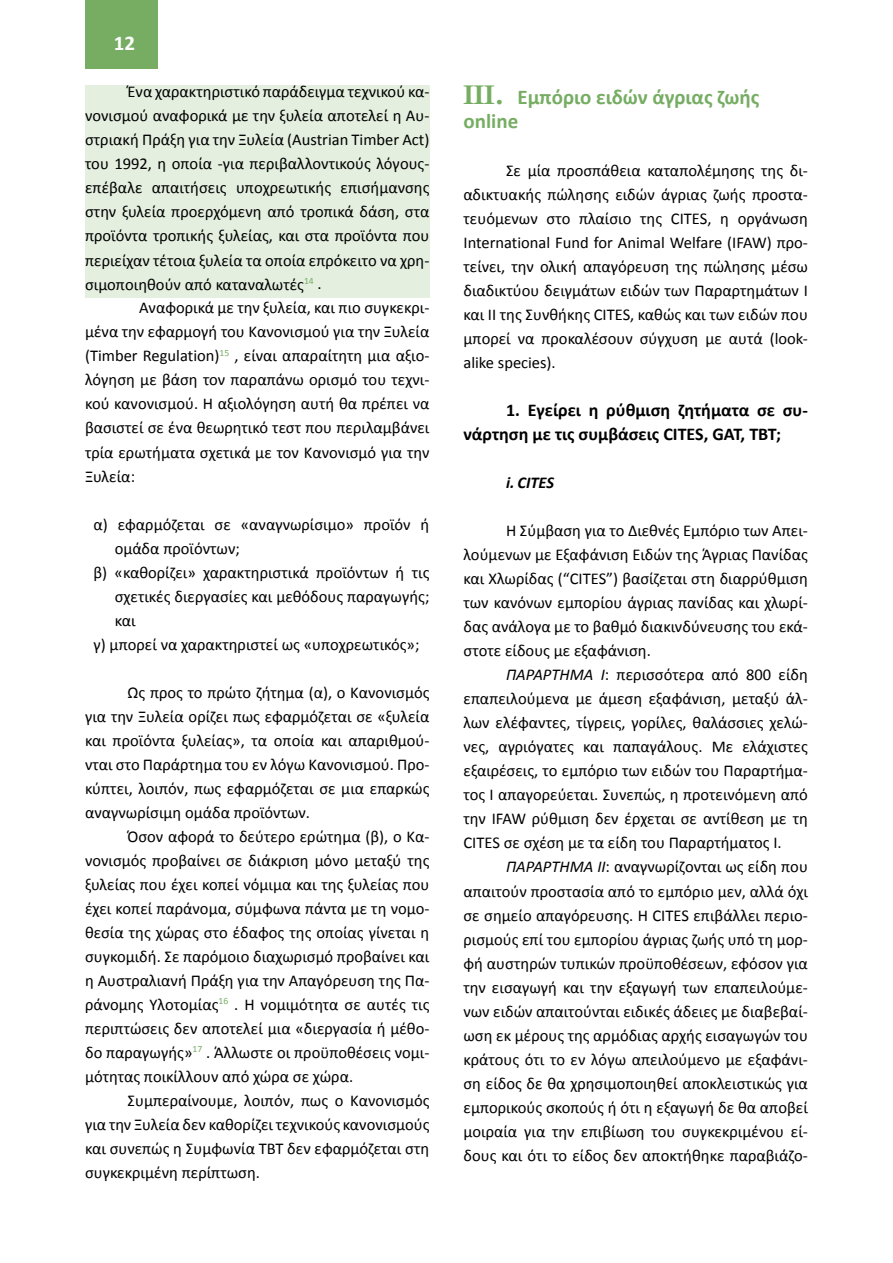
<style>
.page{position:relative;width:893px;height:1263px;background:#fff}
.page>*{position:absolute;margin:0;border:0;box-sizing:border-box;transform-origin:0 0}
.t1{font:700 21px/24px "Calibri";color:#76ad63}
.t2{font:700 21px "Calibri";color:#fff}
.t3{font:700 18px/24px "Calibri";color:#000}
.t4{font:16.5px/24px "Calibri";color:#000;text-align:justify}
.t5{font:italic 700 16.5px "Calibri";color:#000}
.s1{font-family:"Calis MT Bol";font-weight:400;font-size:27px}
.s2{font-style:italic}
</style>
<div class="page">
<div style="left:85px;top:0;width:72px;height:68px;background:#76ad63"></div>
<div style="left:85px;top:85px;width:344px;height:213px;background:#e4efe0"></div>
<p class="t2" style="left:114px;top:30px;width:23px">12</p>
<p class="t4" style="left:85px;top:80px;width:346px;text-indent:43px">Ένα χαρακτηριστικό παράδειγμα τεχνικού κα&shy;νονισμού αναφορικά με την ξυλεία αποτελεί η Αυ&shy;στριακή Πράξη για την Ξυλεία (Austrian Timber Act) του 1992, η οποία -για περιβαλλοντικούς λόγους&shy;επέβαλε απαιτήσεις υποχρεωτικής επισήμανσης στην ξυλεία προερχόμενη από τροπικά δάση, στα προϊόντα τροπικής ξυλείας, και στα προϊόντα που περιείχαν τέτοια ξυλεία τα οποία επρόκειτο να χρη&shy;σιμοποιηθούν από καταναλωτές<sup>14</sup> .</p>
<p class="t4" style="left:85px;top:296px;width:346px;text-indent:54px">Αναφορικά με την ξυλεία, και πιο συγκεκρι&shy;μένα την εφαρμογή του Κανονισμού για την Ξυλεία (Timber Regulation)<sup>15</sup> , είναι απαραίτητη μια αξιο&shy;λόγηση με βάση τον παραπάνω ορισμό του τεχνι&shy;κού κανονισμού. Η αξιολόγηση αυτή θα πρέπει να βασιστεί σε ένα θεωρητικό τεστ που περιλαμβάνει τρία ερωτήματα σχετικά με τον Κανονισμό για την Ξυλεία:</p>
<p class="t4" style="left:94px;top:512px;width:337px">α) εφαρμόζεται σε «αναγνωρίσιμο» προϊόν ή</p>
<p class="t4" style="left:115px;top:536px;width:127px">ομάδα προϊόντων;</p>
<p class="t4" style="left:94px;top:560px;width:337px">β) «καθορίζει» χαρακτηριστικά προϊόντων ή τις</p>
<p class="t4" style="left:115px;top:584px;width:316px">σχετικές διεργασίες και μεθόδους παραγωγής;</p>
<p class="t4" style="left:115px;top:608px;width:22px">και</p>
<p class="t4" style="left:94px;top:632px;width:327px">γ) μπορεί να χαρακτηριστεί ως «υποχρεωτικός»;</p>
<p class="t4" style="left:85px;top:680px;width:346px;text-indent:43px">Ως προς το πρώτο ζήτημα (α), ο Κανονισμός για την Ξυλεία ορίζει πως εφαρμόζεται σε «ξυλεία και προϊόντα ξυλείας», τα οποία και απαριθμού&shy;νται στο Παράρτημα του εν λόγω Κανονισμού. Προ&shy;κύπτει, λοιπόν, πως εφαρμόζεται σε μια επαρκώς αναγνωρίσιμη ομάδα προϊόντων.</p>
<p class="t4" style="left:85px;top:824px;width:346px;text-indent:43px">Όσον αφορά το δεύτερο ερώτημα (β), ο Κα&shy;νονισμός προβαίνει σε διάκριση μόνο μεταξύ της ξυλείας που έχει κοπεί νόμιμα και της ξυλείας που έχει κοπεί παράνομα, σύμφωνα πάντα με τη νομο&shy;θεσία της χώρας στο έδαφος της οποίας γίνεται η συγκομιδή. Σε παρόμοιο διαχωρισμό προβαίνει και η Αυστραλιανή Πράξη για την Απαγόρευση της Πα&shy;ράνομης Υλοτομίας<sup>16</sup> . Η νομιμότητα σε αυτές τις περιπτώσεις δεν αποτελεί μια «διεργασία ή μέθο&shy;δο παραγωγής»<sup>17</sup> . Άλλωστε οι προϋποθέσεις νομι&shy;μότητας ποικίλλουν από χώρα σε χώρα.</p>
<p class="t4" style="left:85px;top:1088px;width:346px;text-indent:43px">Συμπεραίνουμε, λοιπόν, πως ο Κανονισμός για την Ξυλεία δεν καθορίζει τεχνικούς κανονισμούς και συνεπώς η Συμφωνία ΤΒΤ δεν εφαρμόζεται στη συγκεκριμένη περίπτωση.</p>
<p class="t1" style="left:463px;top:85px;width:297px"><span class="s1">III.</span> Εμπόριο ειδών άγριας ζωής online</p>
<p class="t4" style="left:463px;top:159px;width:346px;text-indent:43px">Σε μία προσπάθεια καταπολέμησης της δι&shy;αδικτυακής πώλησης ειδών άγριας ζωής προστα&shy;τευόμενων στο πλαίσιο της CITES, η οργάνωση International Fund for Animal Welfare (IFAW) προ&shy;τείνει, την ολική απαγόρευση της πώλησης μέσω διαδικτύου δειγμάτων ειδών των Παραρτημάτων Ι και ΙΙ της Συνθήκης CITES, καθώς και των ειδών που μπορεί να προκαλέσουν σύγχυση με αυτά (look&shy;alike species).</p>
<p class="t3" style="left:463px;top:398px;width:346px;text-indent:43px">1. Εγείρει η ρύθμιση ζητήματα σε συ&shy;νάρτηση με τις συμβάσεις CITES, GAT, ΤΒΤ;</p>
<p class="t5" style="left:506px;top:472px;width:50px">i. CITES</p>
<p class="t4" style="left:463px;top:519px;width:346px;text-indent:43px">Η Σύμβαση για το Διεθνές Εμπόριο των Απει&shy;λούμενων με Εξαφάνιση Ειδών της Άγριας Πανίδας και Χλωρίδας (“CITES”) βασίζεται στη διαρρύθμιση των κανόνων εμπορίου άγριας πανίδας και χλωρί&shy;δας ανάλογα με το βαθμό διακινδύνευσης του εκά&shy;στοτε είδους με εξαφάνιση.</p>
<p class="t4" style="left:463px;top:663px;width:346px;text-indent:43px"><span class="s2">ΠΑΡΑΡΤΗΜΑ Ι</span>: περισσότερα από 800 είδη επαπειλούμενα με άμεση εξαφάνιση, μεταξύ άλ&shy;λων ελέφαντες, τίγρεις, γορίλες, θαλάσσιες χελώ&shy;νες, αγριόγατες και παπαγάλους. Με ελάχιστες εξαιρέσεις, το εμπόριο των ειδών του Παραρτήμα&shy;τος Ι απαγορεύεται. Συνεπώς, η προτεινόμενη από την IFAW ρύθμιση δεν έρχεται σε αντίθεση με τη CITES σε σχέση με τα είδη του Παραρτήματος Ι.</p>
<p class="t4" style="left:463px;top:855px;width:346px;text-indent:43px"><span class="s2">ΠΑΡΑΡΤΗΜΑ ΙΙ</span>: αναγνωρίζονται ως είδη που απαιτούν προστασία από το εμπόριο μεν, αλλά όχι σε σημείο απαγόρευσης. H CITES επιβάλλει περιο&shy;ρισμούς επί του εμπορίου άγριας ζωής υπό τη μορ&shy;φή αυστηρών τυπικών προϋποθέσεων, εφόσον για την εισαγωγή και την εξαγωγή των επαπειλούμε&shy;νων ειδών απαιτούνται ειδικές άδειες με διαβεβαί&shy;ωση εκ μέρους της αρμόδιας αρχής εισαγωγών του κράτους ότι το εν λόγω απειλούμενο με εξαφάνι&shy;ση είδος δε θα χρησιμοποιηθεί αποκλειστικώς για εμπορικούς σκοπούς ή ότι η εξαγωγή δε θα αποβεί μοιραία για την επιβίωση του συγκεκριμένου εί&shy;δους και ότι το είδος δεν αποκτήθηκε παραβιάζο-</p>
</div>
